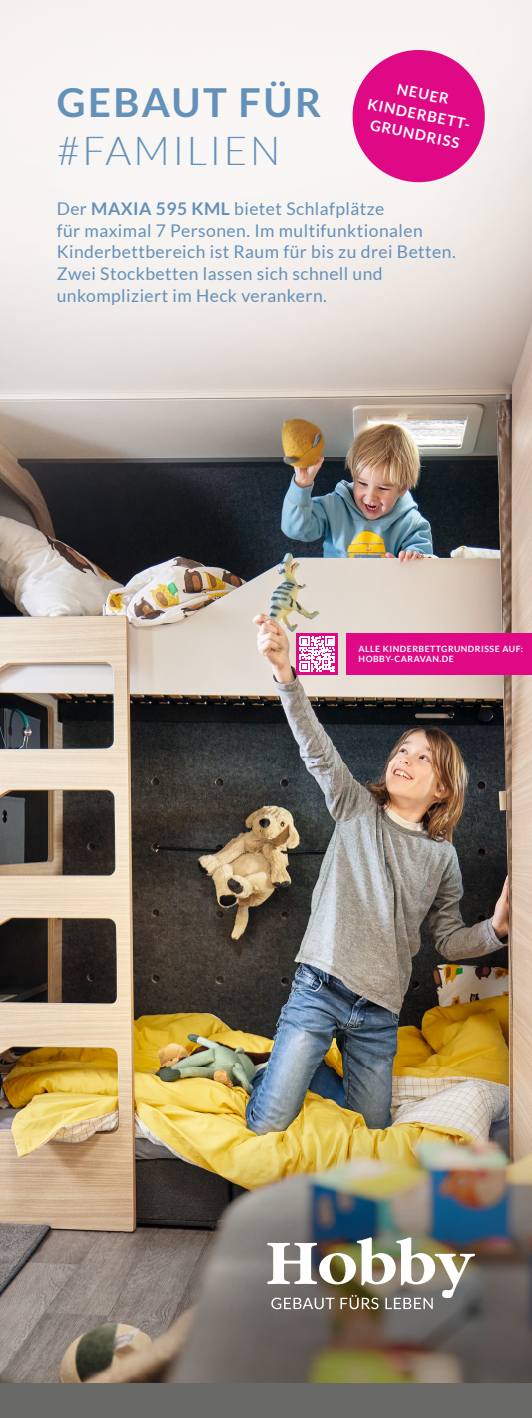
<style>
.page{position:relative;width:532px;height:1418px;background:#fff}
.page>*{position:absolute;margin:0;border:0;box-sizing:border-box;transform-origin:0 0}
.t1{font:700 40px "Lato";letter-spacing:.06em;color:#6491ba}
.t2{font:300 40px "Lato";letter-spacing:.06em;color:#6491ba}
.t3{font:17.5px/21.8px "Lato";letter-spacing:.025em;color:#6491ba}
.t4{font:700 14.82px/20.4px "Lato";color:#fff;text-align:center}
.t5{font:700 8.68px/10.4px "Lato";letter-spacing:.06em;color:#fff}
.s1{font-weight:700}
</style>
<div class="page">
<img style="left:0;top:0;width:531px;height:1383px">
<img style="left:267px;top:1237px;width:208px;height:72px">
<div style="left:0;top:1383px;width:531px;height:34px;background:#686867"></div>
<svg style="left:346px;top:44px;width:144px;height:144px"></svg>
<div style="left:346px;top:632px;width:185px;height:42px;background:#e00985"></div>
<div style="left:296px;top:633px;width:42px;height:41px;background:#e00985"></div>
<svg style="left:299px;top:636px;width:36px;height:35px"></svg>
<h1 class="t1" style="left:57px;top:80px;width:266px">GEBAUT FÜR</h1>
<h1 class="t2" style="left:57px;top:137px;width:225px">#FAMILIEN</h1>
<p class="t3" style="left:57px;top:199px;width:400px">Der <span class="s1">MAXIA 595 KML</span> bietet Schlafplätze<br>für maximal 7 Personen. Im multifunktionalen Kinderbettbereich ist Raum für bis zu drei Betten.<br>Zwei Stockbetten lassen sich schnell und unkompliziert im Heck verankern.</p>
<p class="t4" style="left:374px;top:73px;width:108px;rotate:12deg">NEUER<br>KINDERBETT-<br>GRUNDRISS</p>
<p class="t5" style="left:358px;top:643px;width:166px">ALLE KINDERBETTGRUNDRISSE AUF:<br>HOBBY-CARAVAN.DE</p>
</div>
